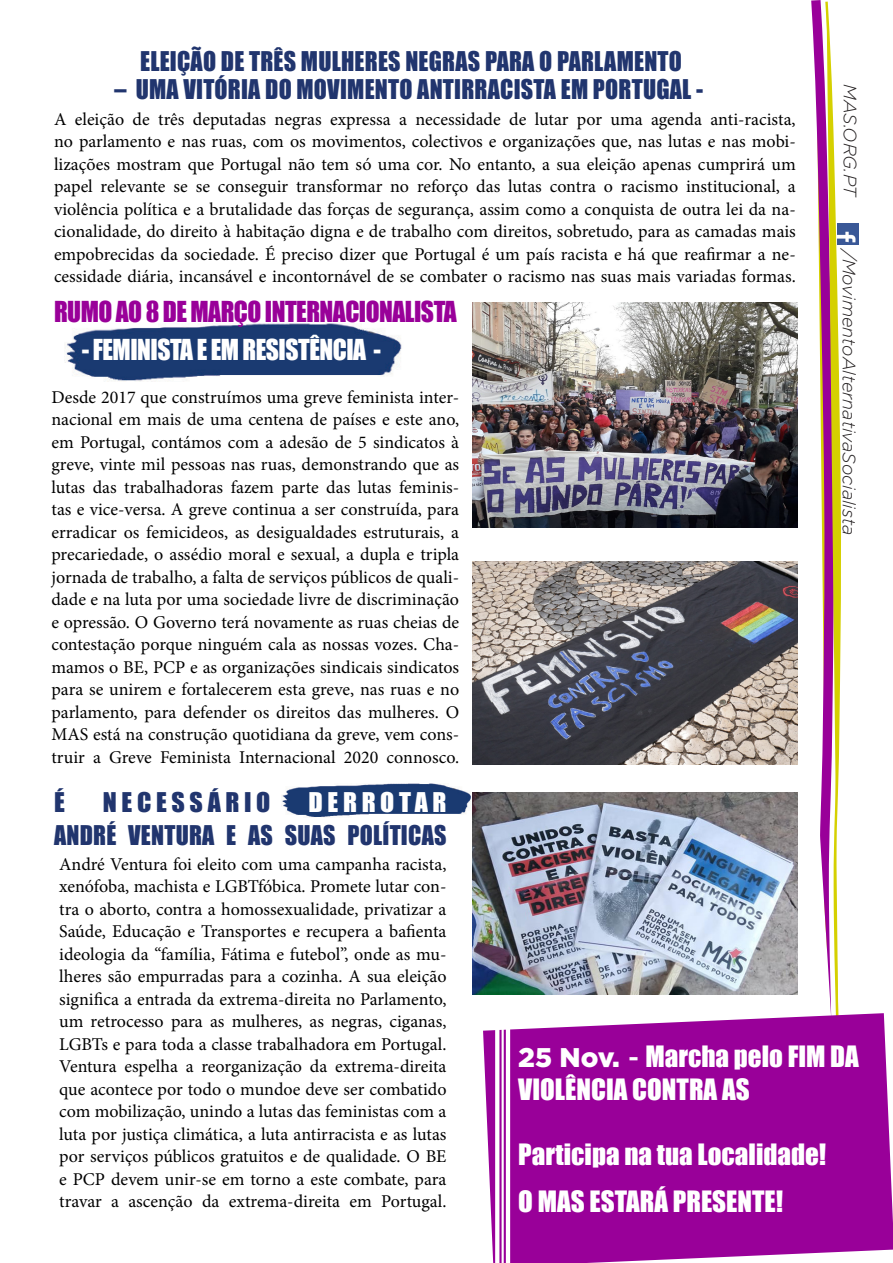
<style>
.page{position:relative;width:893px;height:1263px;background:#fff}
.page>*{position:absolute;margin:0;border:0;box-sizing:border-box;transform-origin:0 0}
.t1{font:27px/32.4px "Impact";color:#fff}
.t2{font:26.55px "Impact";letter-spacing:-.02em;color:#909;scale:.96 1}
.t3{font:26.55px "Impact";letter-spacing:-.02em;color:#fff;scale:.96 1}
.t4{font:24.9px "Impact";letter-spacing:.01em;color:#21356e;scale:.96 1}
.t5{font:24.9px "Impact";letter-spacing:.18em;color:#21356e;scale:1.04 1}
.t6{font:24.9px "Impact";letter-spacing:.18em;color:#fff;scale:1.04 1}
.t7{font:24.9px "Impact";letter-spacing:.01em;color:#21356e;scale:1.04 1}
.t8{font:18px/22.5px "Minion Pro";color:#000;text-align:justify}
.t9{font:italic 300 18px "Gotham";color:#231f20}
.s1{font-family:"Gotham";font-weight:900}
.s2{font-family:"Gotham";font-weight:500}
.s3{color:#909}
</style>
<div class="page">
<svg style="left:770px;top:0;width:89px;height:1013px"></svg>
<svg style="left:483px;top:1013px;width:410px;height:250px;background:#a41ca4"></svg>
<img style="left:282px;top:784px;width:194px;height:34px">
<hr style="left:506px;top:946px;width:4px;height:317px;background:#fff">
<hr style="left:502px;top:946px;width:2px;height:317px;background:#fff">
<svg style="left:495px;top:1013px;width:4px;height:250px"></svg>
<img style="left:65px;top:323px;width:337px;height:59px">
<img style="left:473px;top:303px;width:325px;height:224px">
<img style="left:473px;top:562px;width:325px;height:202px">
<img style="left:473px;top:793px;width:325px;height:202px">
<p class="t4" style="left:140px;top:42px;width:566px">ELEIÇÃO DE TRÊS MULHERES NEGRAS PARA O PARLAMENTO</p>
<p class="t4" style="left:114px;top:70px;width:615px">– UMA VITÓRIA DO MOVIMENTO ANTIRRACISTA EM PORTUGAL -</p>
<p class="t8" style="left:54px;top:108px;width:743px">A eleição de três deputadas negras expressa a necessidade de lutar por uma agenda anti-racista, no parlamento e nas ruas, com os movimentos, colectivos e organizações que, nas lutas e nas mobi&shy;lizações mostram que Portugal não tem só uma cor. No entanto, a sua eleição apenas cumprirá um papel relevante se se conseguir transformar no reforço das lutas contra o racismo institucional, a violência política e a brutalidade das forças de segurança, assim como a conquista de outra lei da na&shy;cionalidade, do direito à habitação digna e de trabalho com direitos, sobretudo, para as camadas mais empobrecidas da sociedade. É preciso dizer que Portugal é um país racista e há que reafirmar a ne&shy;cessidade diária, incansável e incontornável de se combater o racismo nas suas mais variadas formas.</p>
<p class="t2" style="left:54px;top:291px;width:421px">RUMO AO 8 DE MARÇO INTERNACIONALISTA</p>
<p class="t3" style="left:82px;top:329px;width:313px">- FEMINISTA E EM RESISTÊNCIA -</p>
<p class="t8" style="left:51px;top:386px;width:409px">Desde 2017 que construímos uma greve feminista inter&shy;nacional em mais de uma centena de países e este ano, em Portugal, contámos com a adesão de 5 sindicatos à greve, vinte mil pessoas nas ruas, demonstrando que as lutas das trabalhadoras fazem parte das lutas feminis&shy;tas e vice-versa. A greve continua a ser construída, para erradicar os femicideos, as desigualdades estruturais, a precariedade, o assédio moral e sexual, a dupla e tripla jornada de trabalho, a falta de serviços públicos de quali&shy;dade e na luta por uma sociedade livre de discriminação e opressão. O Governo terá novamente as ruas cheias de contestação porque ninguém cala as nossas vozes. Cha&shy;mamos o BE, PCP e as organizações sindicais sindicatos para se unirem e fortalecerem esta greve, nas ruas e no parlamento, para defender os direitos das mulheres. O MAS está na construção quotidiana da greve, vem cons&shy;truir a Greve Feminista Internacional 2020 connosco.</p>
<p class="t7" style="left:54px;top:782px;width:12px">É</p>
<p class="t5" style="left:103px;top:782px;width:163px">NECESSÁRIO</p>
<p class="t6" style="left:309px;top:782px;width:134px">DERROTAR</p>
<p class="t4" style="left:54px;top:815px;width:410px">ANDRÉ VENTURA E AS SUAS POLÍTICAS</p>
<p class="t9" style="left:862px;top:84px;width:115px;rotate:90deg">MAS.ORG.PT</p>
<p class="t9" style="left:860px;top:250px;width:287px;rotate:90deg">/MovimentoAlternativaSocialista</p>
<p class="t8" style="left:59px;top:853px;width:389px">André Ventura foi eleito com uma campanha racista, xenófoba, machista e LGBTfóbica. Promete lutar con&shy;tra o aborto, contra a homossexualidade, privatizar a Saúde, Educação e Transportes e recupera a bafienta ideologia da “família, Fátima e futebol”, onde as mu&shy;lheres são empurradas para a cozinha. A sua eleição significa a entrada da extrema-direita no Parlamento, um retrocesso para as mulheres, as negras, ciganas, LGBTs e para toda a classe trabalhadora em Portugal.<br>Ventura espelha a reorganização da extrema-direita que acontece por todo o mundoe deve ser combatido com mobilização, unindo a lutas das feministas com a luta por justiça climática, a luta antirracista e as lutas por serviços públicos gratuitos e de qualidade. O BE e PCP devem unir-se em torno a este combate, para travar a ascenção da extrema-direita em Portugal.</p>
<p class="t1" style="left:518px;top:1040px;width:348px"><span class="s1">25 Nov.</span> <span class="s2">-</span> Marcha pelo FIM DA<br>VIOLÊNCIA CONTRA AS <span class="s3">MULHERES</span></p>
<p class="t1" style="left:518px;top:1137px;width:309px">Participa na tua Localidade!</p>
<p class="t1" style="left:518px;top:1185px;width:266px">O MAS ESTARÁ PRESENTE!</p>
</div>
